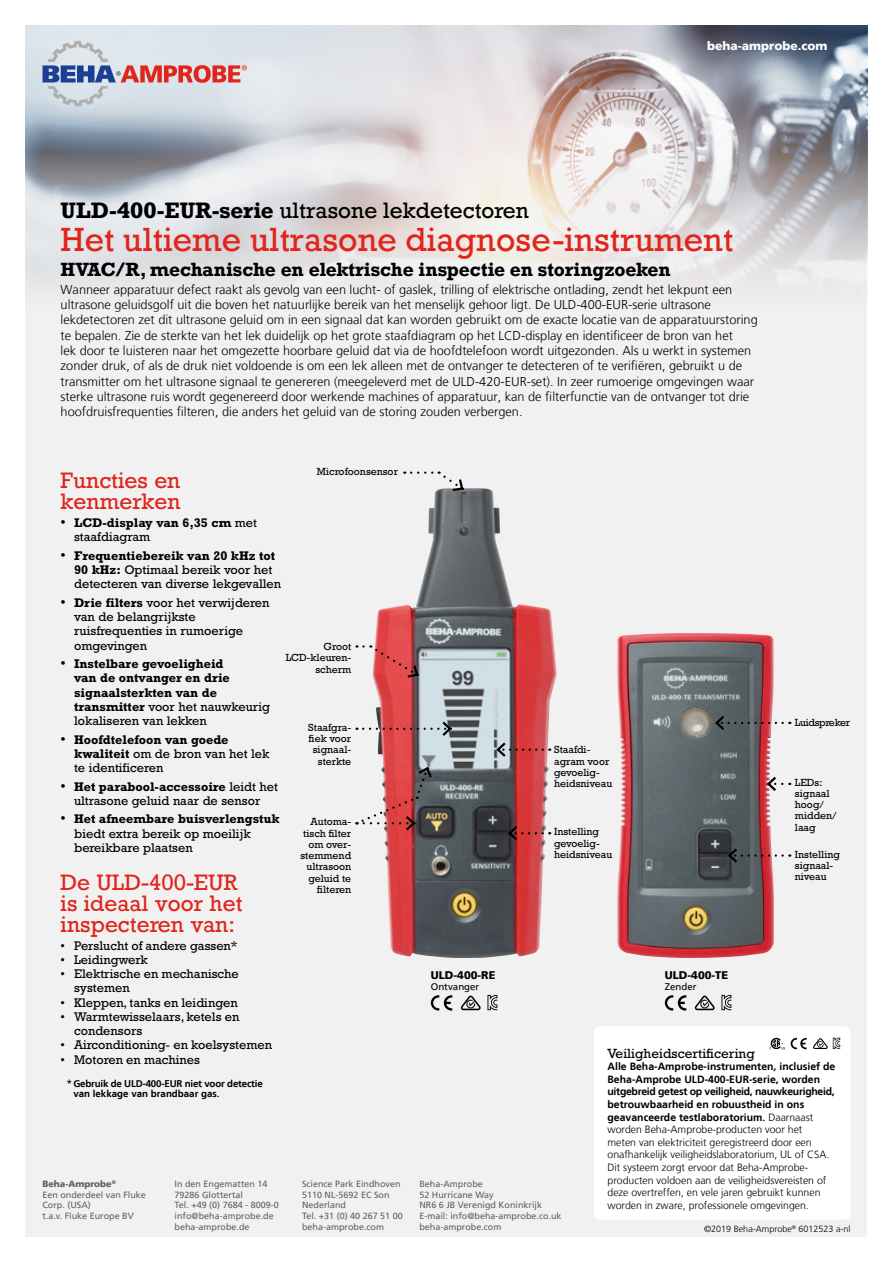
<style>
.page{position:relative;width:893px;height:1263px;background:#fff}
.page>*{position:absolute;margin:0;border:0;box-sizing:border-box;transform-origin:0 0}
.t1{font:31.5px "Rockwell";color:#e1251b}
.t2{font:21px/21px "Rockwell";color:#e1251b}
.t3{font:21px "Rockwell";color:#000}
.t4{font:700 18px "Rockwell";color:#000}
.t5{font:13.5px "Rockwell Std";color:#000}
.t6{font:300 12.75px/15.3px "Frutiger LT";color:#000}
.t7{font:12.75px/14.2px "Rockwell Std";color:#000}
.t8{font:700 12.75px/14.2px "Rockwell Std";color:#000}
.t9{font:900 12px "Frutiger LT";color:#fff}
.t10{font:900 11.1px "Frutiger LT";color:#000}
.t11{font:300 10.5px/12.6px "Frutiger LT";color:#000}
.t12{font:10.5px/11.2px "Rockwell Std";color:#000}
.t13{font:10.5px "Rockwell Std";letter-spacing:-.03em;color:#000}
.t14{font:700 9.75px/10.5px "Frutiger LT";letter-spacing:-.02em;color:#000}
.t15{font:9.75px "Frutiger LT";color:#000}
.t16{font:9px/10.8px "Frutiger LT";color:#5f6062}
.t17{font:300 9px "Frutiger LT";color:#000}
.s1{font-weight:700}
.s2{font-weight:400;font-size:15px}
.s3{font-weight:400}
.s4{font-size:15px}
.s5{font-weight:400;font-size:10.5px}
.s6{font-weight:900}
</style>
<div class="page">
<div style="left:26px;top:26px;width:841px;height:1211px;background:#f1f1f2"></div>
<img style="left:26px;top:26px;width:841px;height:257px">
<svg style="left:43px;top:41px;width:204px;height:66px;background:#ccc4ce"></svg>
<img style="left:373px;top:488px;width:184px;height:470px">
<img style="left:617px;top:633px;width:157px;height:325px">
<svg style="left:411px;top:471px;width:54px;height:22px"></svg>
<svg style="left:363px;top:719px;width:90px;height:19px"></svg>
<svg style="left:363px;top:645px;width:57px;height:34px"></svg>
<svg style="left:765px;top:774px;width:17px;height:19px"></svg>
<svg style="left:713px;top:713px;width:70px;height:19px"></svg>
<svg style="left:726px;top:846px;width:57px;height:19px"></svg>
<svg style="left:506px;top:824px;width:37px;height:19px"></svg>
<svg style="left:495px;top:740px;width:48px;height:19px"></svg>
<div style="left:594px;top:1026px;width:256px;height:194px;background:#fff;border-radius:6px"></div>
<svg style="left:791px;top:1038px;width:16px;height:11px"></svg>
<svg style="left:769px;top:1038px;width:16px;height:11px"></svg>
<svg style="left:813px;top:1037px;width:27px;height:12px"></svg>
<svg style="left:665px;top:995px;width:21px;height:15px"></svg>
<svg style="left:695px;top:995px;width:20px;height:15px"></svg>
<svg style="left:721px;top:995px;width:10px;height:15px"></svg>
<svg style="left:431px;top:995px;width:21px;height:15px"></svg>
<svg style="left:461px;top:995px;width:20px;height:15px"></svg>
<svg style="left:487px;top:995px;width:10px;height:15px"></svg>
<svg style="left:356px;top:765px;width:78px;height:68px"></svg>
<p class="t9" style="left:707px;top:38px;width:122px">beha-amprobe.com</p>
<h2 class="t3" style="left:61px;top:198px;width:470px"><span class="s1">ULD-400-EUR-serie</span> ultrasone lekdetectoren</h2>
<h1 class="t1" style="left:61px;top:220px;width:674px">Het ultieme ultrasone diagnose-instrument</h1>
<h3 class="t4" style="left:61px;top:258px;width:612px">HVAC/R, mechanische en elektrische inspectie en storingzoeken</h3>
<p class="t6" style="left:61px;top:282px;width:699px">Wanneer apparatuur defect raakt als gevolg van een lucht- of gaslek, trilling of elektrische ontlading, zendt het lekpunt een ultrasone geluidsgolf uit die boven het natuurlijke bereik van het menselijk gehoor ligt. De ULD-400-EUR-serie ultrasone lekdetectoren zet dit ultrasone geluid om in een signaal dat kan worden gebruikt om de exacte locatie van de apparatuurstoring te bepalen. Zie de sterkte van het lek duidelijk op het grote staafdiagram op het LCD-display en identificeer de bron van het<br>lek door te luisteren naar het omgezette hoorbare geluid dat via de hoofdtelefoon wordt uitgezonden. Als u werkt in systemen zonder druk, of als de druk niet voldoende is om een lek alleen met de ontvanger te detecteren of te verifiëren, gebruikt u de transmitter om het ultrasone signaal te genereren (meegeleverd met de ULD-420-EUR-set). In zeer rumoerige omgevingen waar sterke ultrasone ruis wordt gegenereerd door werkende machines of apparatuur, kan de filterfunctie van de ontvanger tot drie hoofdruisfrequenties filteren, die anders het geluid van de storing zouden verbergen.</p>
<p class="t12" style="left:317px;top:466px;width:83px">Microfoonsensor</p>
<h2 class="t2" style="left:61px;top:471px;width:122px">Functies en kenmerken</h2>
<p class="t8" style="left:74px;top:515px;width:184px;text-indent:-14px"><span class="s2">•</span> LCD-display van 6,35 cm <span class="s3">met staafdiagram</span></p>
<p class="t7" style="left:74px;top:548px;width:209px;text-indent:-14px"><span class="s4">•</span> <span class="s1">Frequentiebereik van 20 kHz tot<br>90 kHz:</span> Optimaal bereik voor het detecteren van diverse lekgevallen</p>
<p class="t7" style="left:74px;top:595px;width:197px;text-indent:-14px"><span class="s4">•</span> <span class="s1">Drie filters</span> voor het verwijderen van de belangrijkste ruisfrequenties in rumoerige omgevingen</p>
<p class="t8" style="left:74px;top:656px;width:198px;text-indent:-14px"><span class="s2">•</span> Instelbare gevoeligheid<br>van de ontvanger en drie signaalsterkten van de transmitter <span class="s3">voor het nauwkeurig lokaliseren van lekken</span></p>
<p class="t7" style="left:74px;top:732px;width:197px;text-indent:-14px"><span class="s4">•</span> <span class="s1">Hoofdtelefoon van goede kwaliteit</span> om de bron van het lek te identificeren</p>
<p class="t7" style="left:61px;top:779px;width:219px;text-align:center"><span class="s4">•</span> <span class="s1">Het parabool-accessoire</span> leidt het ultrasone geluid naar de sensor</p>
<p class="t7" style="left:74px;top:812px;width:207px;text-indent:-14px"><span class="s4">•</span> <span class="s1">Het afneembare buisverlengstuk </span>biedt extra bereik op moeilijk bereikbare plaatsen</p>
<h2 class="t2" style="left:61px;top:872px;width:183px">De ULD-400-EUR is ideaal voor het inspecteren van:</h2>
<p class="t7" style="left:61px;top:938px;width:178px">• Perslucht of andere gassen*</p>
<p class="t7" style="left:61px;top:952px;width:89px">• Leidingwerk</p>
<p class="t7" style="left:74px;top:967px;width:166px;text-indent:-14px">• Elektrische en mechanische systemen</p>
<p class="t7" style="left:61px;top:995px;width:179px">• Kleppen, tanks en leidingen</p>
<p class="t7" style="left:74px;top:1009px;width:167px;text-indent:-14px">• Warmtewisselaars, ketels en condensors</p>
<p class="t7" style="left:61px;top:1038px;width:213px">• Airconditioning- en koelsystemen</p>
<p class="t7" style="left:61px;top:1052px;width:141px">• Motoren en machines</p>
<p class="t14" style="left:73px;top:1078px;width:191px;text-indent:-7px"><span class="s5">*</span>Gebruik de ULD-400-EUR niet voor detectie van lekkage van brandbaar gas.</p>
<p class="t12" style="left:286px;top:641px;width:67px;text-align:right">Groot<br>LCD-kleuren&shy;scherm</p>
<p class="t13" style="left:795px;top:717px;width:57px">Luidspreker</p>
<p class="t12" style="left:308px;top:722px;width:44px;text-align:right">Staafgra&shy;fiek voor signaal&shy;sterkte</p>
<p class="t12" style="left:554px;top:744px;width:60px">Staafdi&shy;agram voor gevoelig&shy;heidsniveau</p>
<p class="t12" style="left:795px;top:776px;width:43px">LEDs: signaal hoog/ midden/ laag</p>
<p class="t12" style="left:300px;top:816px;width:52px;text-align:right">Automa&shy;tisch filter om over&shy;stemmend ultrasoon geluid te filteren</p>
<p class="t12" style="left:554px;top:826px;width:60px">Instelling gevoelig&shy;heidsniveau</p>
<p class="t12" style="left:795px;top:848px;width:47px">Instelling signaal&shy;niveau</p>
<p class="t10" style="left:431px;top:969px;width:66px">ULD-400-RE</p>
<p class="t15" style="left:431px;top:981px;width:50px">Ontvanger</p>
<p class="t10" style="left:665px;top:969px;width:65px">ULD-400-TE</p>
<p class="t15" style="left:665px;top:981px;width:33px">Zender</p>
<p class="t5" style="left:608px;top:1045px;width:149px">Veiligheidscertificering</p>
<p class="t11" style="left:608px;top:1060px;width:229px"><span class="s1">Alle Beha-Amprobe-instrumenten, inclusief de Beha-Amprobe ULD-400-EUR-serie, worden uitgebreid getest op veiligheid, nauwkeurigheid, betrouwbaarheid en robuustheid in ons geavanceerde testlaboratorium.</span> Daarnaast worden Beha-Amprobe-producten voor het<br>meten van elektriciteit geregistreerd door een onafhankelijk veiligheidslaboratorium, UL of CSA.<br>Dit systeem zorgt ervoor dat Beha-Amprobe&shy;producten voldoen aan de veiligheidsvereisten of deze overtreffen, en vele jaren gebruikt kunnen worden in zware, professionele omgevingen.</p>
<p class="t16" style="left:42px;top:1178px;width:105px"><span class="s6">Beha-Amprobe</span><sup>®<br></sup>Een onderdeel van Fluke<br>Corp. (USA)<br>t.a.v. Fluke Europe BV</p>
<p class="t16" style="left:174px;top:1178px;width:106px">In den Engematten 14<br>79286 Glottertal<br>Tel. +49 (0) 7684 - 8009-0 info@beha-amprobe.de beha-amprobe.de</p>
<p class="t16" style="left:419px;top:1178px;width:144px">Beha-Amprobe<br>52 Hurricane Way<br>NR6 6 JB Verenigd Koninkrijk<br>E-mail: info@beha-amprobe.co.uk beha-amprobe.com</p>
<p class="t16" style="left:302px;top:1178px;width:102px">Science Park Eindhoven<br>5110 NL-5692 EC Son<br>Nederland<br>Tel. +31 (0) 40 267 51 00 beha-amprobe.com</p>
<p class="t17" style="left:704px;top:1224px;width:148px">©2019 Beha-Amprobe<sup>®</sup> 6012523 a-nl</p>
</div>
